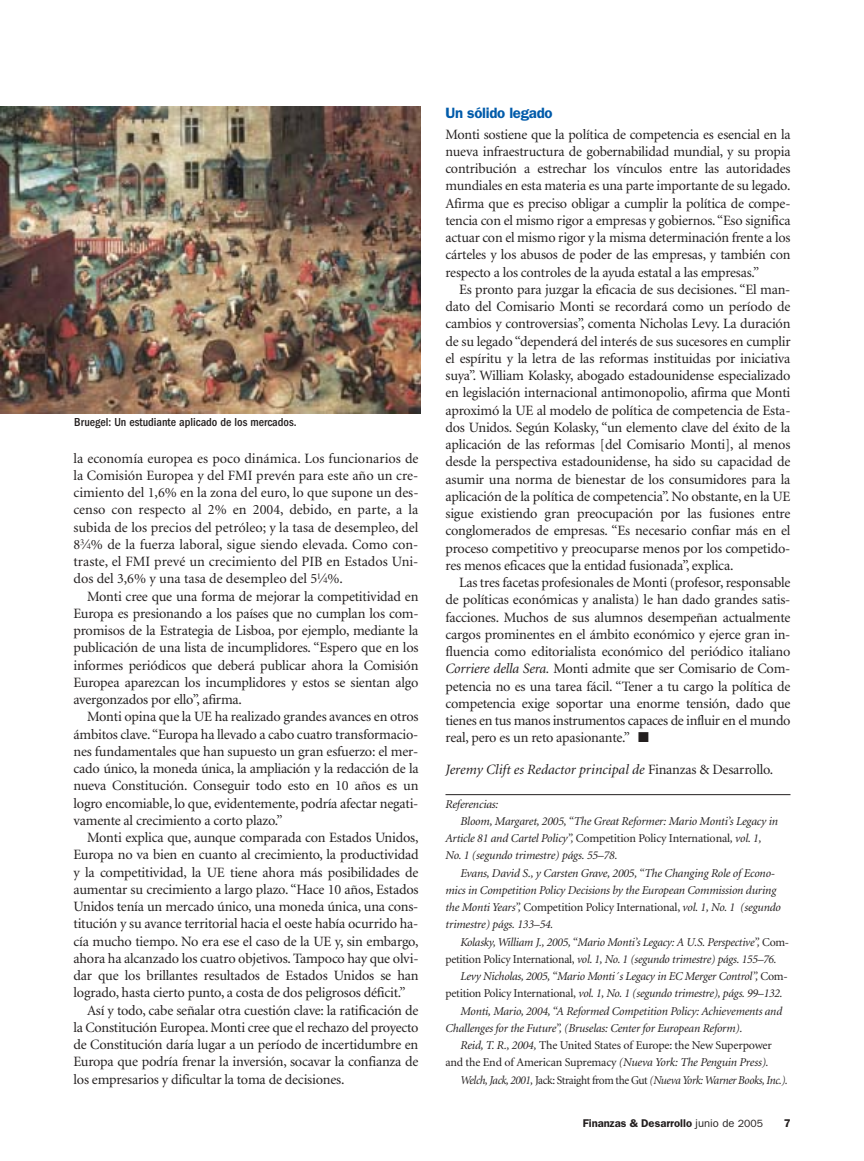
<style>
.page{position:relative;width:864px;height:1161px;background:#fff}
.page>*{position:absolute;margin:0;border:0;box-sizing:border-box;transform-origin:0 0}
.t1{font:600 15px "Franklin Gothic";letter-spacing:-.02em;color:#005baa}
.t2{font:14.25px/17.2px "Minion";letter-spacing:-.015em;color:#231f1f;text-align:justify}
.t3{font:italic 14.25px "Minion";color:#231f1f}
.t4{font:italic 12px "Minion";letter-spacing:-.015em;color:#231f1f}
.t5{font:12px "Minion";letter-spacing:-.015em;color:#231f1f}
.t6{font:italic 12px "Minion";letter-spacing:-.035em;color:#231f1f;scale:.95 1}
.t7{font:500 condensed 12px "Franklin Gothic";color:#231f1f}
.t8{font:600 11.25px "Franklin Gothic";color:#231f1f}
.s1{font-family:"Frac Serif"}
.s2{font-style:italic}
.s3{font-style:normal}
.s4{font-weight:400}
.s5{font-weight:400;font-size:10.5px}
</style>
<div class="page">
<hr style="left:446px;top:794px;width:344px;height:1px;background:#231f1f">
<img style="left:1px;top:107px;width:419px;height:306px">
<p class="t7" style="left:74px;top:418px;width:224px">Bruegel: Un estudiante aplicado de los mercados.</p>
<p class="t2" style="left:74px;top:451px;width:347px">la economía europea es poco dinámica. Los funcionarios de la Comisión Europea y del FMI prevén para este año un cre&shy;cimiento del 1,6% en la zona del euro, lo que supone un des&shy;censo con respecto al 2% en 2004, debido, en parte, a la subida de los precios del petróleo; y la tasa de desempleo, del 8<span class="s1">#/4</span>% de la fuerza laboral, sigue siendo elevada. Como con&shy;traste, el FMI prevé un crecimiento del PIB en Estados Uni&shy;dos del 3,6% y una tasa de desempleo del 5<span class="s1">!/4</span>%.</p>
<p class="t2" style="left:73px;top:589px;width:347px;text-indent:14px">Monti cree que una forma de mejorar la competitividad en Europa es presionando a los países que no cumplan los com&shy;promisos de la Estrategia de Lisboa, por ejemplo, mediante la publicación de una lista de incumplidores. “Espero que en los informes periódicos que deberá publicar ahora la Comisión Europea aparezcan los incumplidores y estos se sientan algo avergonzados por ello”, afirma.</p>
<p class="t2" style="left:74px;top:709px;width:347px;text-indent:14px">Monti opina que la UE ha realizado grandes avances en otros ámbitos clave.“Europa ha llevado a cabo cuatro transformacio&shy;nes fundamentales que han supuesto un gran esfuerzo: el mer&shy;cado único, la moneda única, la ampliación y la redacción de la nueva Constitución. Conseguir todo esto en 10 años es un logro encomiable, lo que, evidentemente, podría afectar negati&shy;vamente al crecimiento a corto plazo.”</p>
<p class="t2" style="left:87px;top:830px;width:333px">Monti explica que, aunque comparada con Estados Unidos,</p>
<p class="t2" style="left:74px;top:847px;width:347px">Europa no va bien en cuanto al crecimiento, la productividad</p>
<p class="t2" style="left:74px;top:865px;width:346px">y la competitividad, la UE tiene ahora más posibilidades de</p>
<p class="t2" style="left:74px;top:882px;width:347px">aumentar su crecimiento a largo plazo. “Hace 10 años, Estados</p>
<p class="t2" style="left:74px;top:899px;width:347px">Unidos tenía un mercado único, una moneda única, una cons-</p>
<p class="t2" style="left:74px;top:916px;width:347px">titución y su avance territorial hacia el oeste había ocurrido ha-</p>
<p class="t2" style="left:74px;top:934px;width:347px">cía mucho tiempo. No era ese el caso de la UE y, sin embargo,</p>
<p class="t2" style="left:74px;top:951px;width:347px">ahora ha alcanzado los cuatro objetivos. Tampoco hay que olvi-</p>
<p class="t2" style="left:74px;top:968px;width:347px">dar que los brillantes resultados de Estados Unidos se han</p>
<p class="t2" style="left:74px;top:985px;width:334px">logrado, hasta cierto punto, a costa de dos peligrosos déficit.”</p>
<p class="t2" style="left:87px;top:1003px;width:333px">Así y todo, cabe señalar otra cuestión clave: la ratificación de</p>
<p class="t2" style="left:74px;top:1020px;width:346px">la Constitución Europea. Monti cree que el rechazo del proyecto</p>
<p class="t2" style="left:74px;top:1037px;width:346px">de Constitución daría lugar a un período de incertidumbre en</p>
<p class="t2" style="left:74px;top:1054px;width:346px">Europa que podría frenar la inversión, socavar la confianza de</p>
<p class="t2" style="left:74px;top:1072px;width:272px">los empresarios y dificultar la toma de decisiones.</p>
<p class="t1" style="left:446px;top:108px;width:109px">Un sólido legado</p>
<p class="t2" style="left:446px;top:127px;width:347px">Monti sostiene que la política de competencia es esencial en la nueva infraestructura de gobernabilidad mundial, y su propia contribución a estrechar los vínculos entre las autoridades mundiales en esta materia es una parte importante de su legado.<br>Afirma que es preciso obligar a cumplir la política de compe&shy;tencia con el mismo rigor a empresas y gobiernos.“Eso significa actuar con el mismo rigor y la misma determinación frente a los cárteles y los abusos de poder de las empresas, y también con respecto a los controles de la ayuda estatal a las empresas.”</p>
<p class="t2" style="left:445px;top:282px;width:347px;text-indent:14px">Es pronto para juzgar la eficacia de sus decisiones. “El man&shy;dato del Comisario Monti se recordará como un período de cambios y controversias”, comenta Nicholas Levy. La duración de su legado “dependerá del interés de sus sucesores en cumplir el espíritu y la letra de las reformas instituidas por iniciativa suya”. William Kolasky, abogado estadounidense especializado en legislación internacional antimonopolio, afirma que Monti aproximó la UE al modelo de política de competencia de Esta&shy;dos Unidos. Según Kolasky, “un elemento clave del éxito de la aplicación de las reformas [del Comisario Monti], al menos desde la perspectiva estadounidense, ha sido su capacidad de asumir una norma de bienestar de los consumidores para la aplicación de la política de competencia”. No obstante, en la UE sigue existiendo gran preocupación por las fusiones entre conglomerados de empresas. “Es necesario confiar más en el proceso competitivo y preocuparse menos por los competido&shy;res menos eficaces que la entidad fusionada”, explica.</p>
<p class="t2" style="left:445px;top:575px;width:347px;text-indent:14px">Las tres facetas profesionales de Monti (profesor, responsable de políticas económicas y analista) le han dado grandes satis&shy;facciones. Muchos de sus alumnos desempeñan actualmente cargos prominentes en el ámbito económico y ejerce gran in&shy;fluencia como editorialista económico del periódico italiano <span class="s2">Corriere della Sera.</span> Monti admite que ser Comisario de Com&shy;petencia no es una tarea fácil. “Tener a tu cargo la política de competencia exige soportar una enorme tensión, dado que tienes en tus manos instrumentos capaces de influir en el mundo real, pero es un reto apasionante.” ■</p>
<p class="t3" style="left:445px;top:764px;width:329px">Jeremy Clift es Redactor principal de <span class="s3">Finanzas &amp; Desarrollo.</span></p>
<p class="t4" style="left:446px;top:799px;width:55px">Referencias:</p>
<p class="t4" style="left:460px;top:816px;width:319px">Bloom, Margaret, 2005, “The Great Reformer: Mario Monti’s Legacy in</p>
<p class="t4" style="left:446px;top:834px;width:318px">Article 81 and Cartel Policy”, <span class="s3">Competition Policy International</span>, vol. 1,</p>
<p class="t4" style="left:445px;top:851px;width:174px">No. 1 (segundo trimestre) págs. 55–78.</p>
<p class="t4" style="left:460px;top:868px;width:316px">Evans, David S., y Carsten Grave, 2005, “The Changing Role of Econo-</p>
<p class="t4" style="left:445px;top:885px;width:332px">mics in Competition Policy Decisions by the European Commission during</p>
<p class="t4" style="left:445px;top:903px;width:337px">the Monti Years”, <span class="s3">Competition Policy International,</span> vol. 1, No. 1 (segundo</p>
<p class="t4" style="left:445px;top:920px;width:109px">trimestre) págs. 133–54.</p>
<p class="t4" style="left:460px;top:937px;width:330px">Kolasky, William J., 2005, “Mario Monti’s Legacy: A U.S. Perspective”, <span class="s3">Com-</span></p>
<p class="t4" style="left:445px;top:954px;width:333px"><span class="s3">petition Policy International,</span> vol. 1, No. 1 (segundo trimestre) págs. 155–76.</p>
<p class="t4" style="left:460px;top:972px;width:329px">Levy Nicholas, 2005, “Mario Monti´s Legacy in EC Merger Control”, <span class="s3">Com-</span></p>
<p class="t4" style="left:445px;top:989px;width:339px"><span class="s3">petition Policy International,</span> vol. 1, No. 1 (segundo trimestre), págs. 99–132.</p>
<p class="t4" style="left:460px;top:1006px;width:323px">Monti, Mario, 2004, “A Reformed Competition Policy: Achievements and</p>
<p class="t4" style="left:445px;top:1023px;width:299px">Challenges for the Future”, (Bruselas: Center for European Reform).</p>
<p class="t5" style="left:460px;top:1041px;width:313px"><span class="s2">Reid, T. R., 2004,</span> The United States of Europe: the New Superpower</p>
<p class="t5" style="left:446px;top:1058px;width:325px">and the End of American Supremacy <span class="s2">(Nueva York: The Penguin Press).</span></p>
<p class="t6" style="left:460px;top:1075px;width:346px">Welch, Jack, 2001, <span class="s3">Jack: Straight from the Gut</span> (Nueva York: Warner Books, Inc.).</p>
<p class="t8" style="left:583px;top:1119px;width:182px">Finanzas &amp; Desarrollo <span class="s4">junio de</span> <span class="s5">2005</span></p>
<p class="t8" style="left:784px;top:1119px;width:8px">7</p>
</div>
